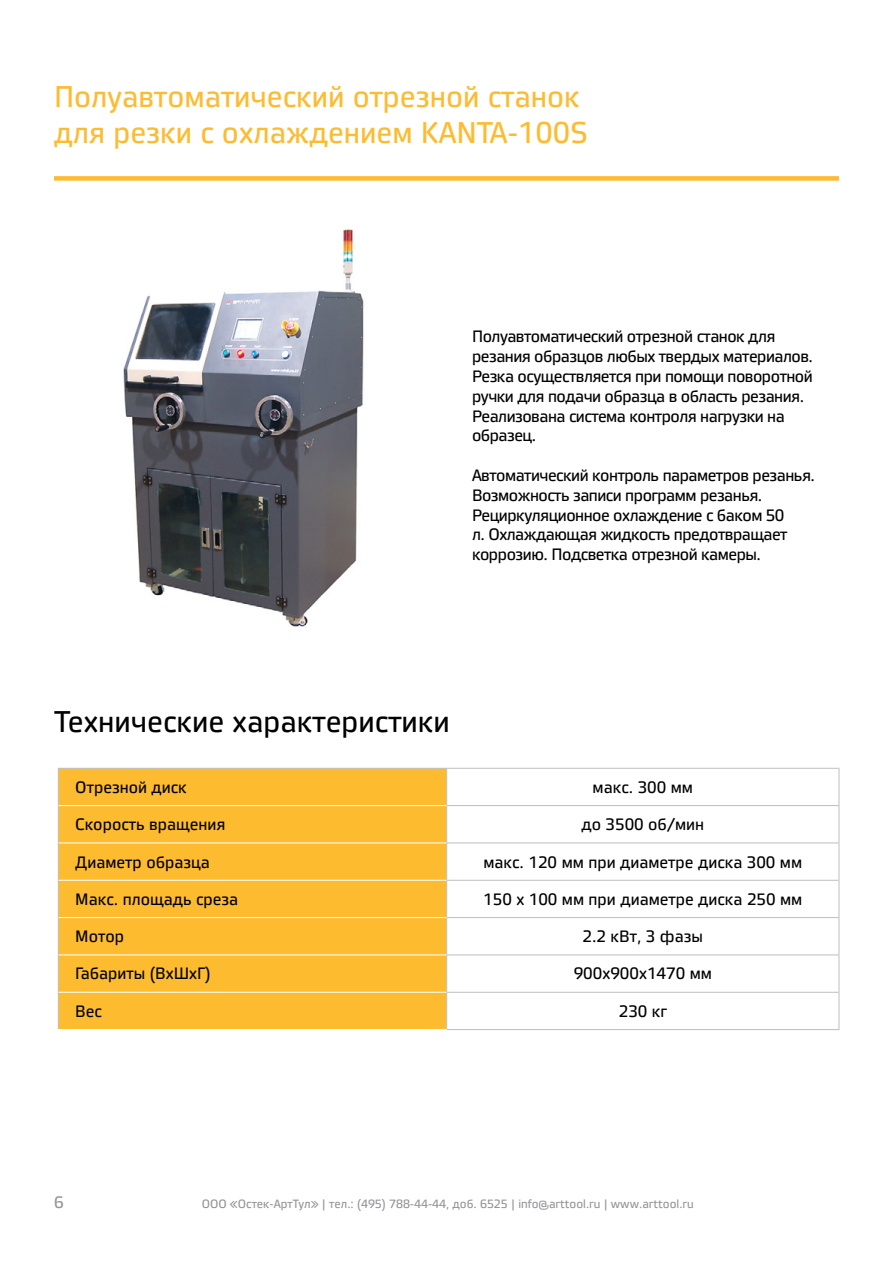
<style>
.page{position:relative;width:893px;height:1263px;background:#fff}
.page>*{position:absolute;margin:0;border:0;box-sizing:border-box;transform-origin:0 0}
.t1{font:30px/36px "Vida 32 Pro";color:#fdbb30}
.t2{font:30px "Vida 32 Pro";color:#000}
.t3{font:16.5px/19.8px "Vida 32 Pro";letter-spacing:-.03em;color:#000}
.t4{font:16.5px "Vida 32 Pro";color:#000}
.t5{font:16.5px "Vida 32 Pro";color:#939598}
.t6{font:12px "Vida 32 Pro";color:#939598}
</style>
<div class="page">
<div style="left:54px;top:176px;width:785px;height:5px;background:#fdbb30"></div>
<div style="left:59px;top:769px;width:387px;height:260px;background:#fdbb30"></div>
<svg style="left:447px;top:769px;width:392px;height:260px"></svg>
<hr style="left:446px;top:769px;width:1px;height:37px;background:#bcbec0">
<hr style="left:446px;top:806px;width:1px;height:37px;background:#bcbec0">
<hr style="left:446px;top:843px;width:1px;height:37px;background:#bcbec0">
<hr style="left:446px;top:880px;width:1px;height:37px;background:#bcbec0">
<hr style="left:446px;top:917px;width:1px;height:38px;background:#bcbec0">
<hr style="left:446px;top:955px;width:1px;height:37px;background:#bcbec0">
<hr style="left:446px;top:992px;width:1px;height:37px;background:#bcbec0">
<hr style="left:58px;top:768px;width:389px;height:1px;background:#bcbec0">
<hr style="left:58px;top:769px;width:1px;height:37px;background:#bcbec0">
<hr style="left:447px;top:768px;width:392px;height:1px;background:#bcbec0">
<hr style="left:839px;top:769px;width:1px;height:36px;background:#bcbec0">
<hr style="left:58px;top:806px;width:1px;height:37px;background:#bcbec0">
<hr style="left:447px;top:805px;width:392px;height:1px;background:#bcbec0">
<hr style="left:839px;top:806px;width:1px;height:36px;background:#bcbec0">
<hr style="left:58px;top:843px;width:1px;height:37px;background:#bcbec0">
<hr style="left:447px;top:842px;width:392px;height:1px;background:#bcbec0">
<hr style="left:839px;top:843px;width:1px;height:37px;background:#bcbec0">
<hr style="left:58px;top:880px;width:1px;height:37px;background:#bcbec0">
<hr style="left:447px;top:880px;width:392px;height:1px;background:#bcbec0">
<hr style="left:839px;top:881px;width:1px;height:36px;background:#bcbec0">
<hr style="left:58px;top:917px;width:1px;height:38px;background:#bcbec0">
<hr style="left:447px;top:917px;width:392px;height:1px;background:#bcbec0">
<hr style="left:839px;top:918px;width:1px;height:36px;background:#bcbec0">
<hr style="left:58px;top:955px;width:1px;height:37px;background:#bcbec0">
<hr style="left:447px;top:954px;width:392px;height:1px;background:#bcbec0">
<hr style="left:839px;top:955px;width:1px;height:37px;background:#bcbec0">
<hr style="left:58px;top:992px;width:1px;height:37px;background:#bcbec0">
<hr style="left:447px;top:992px;width:392px;height:1px;background:#bcbec0">
<hr style="left:839px;top:993px;width:1px;height:36px;background:#bcbec0">
<hr style="left:447px;top:1029px;width:392px;height:1px;background:#bcbec0">
<hr style="left:59px;top:805px;width:387px;height:1px;background:#fff">
<hr style="left:59px;top:842px;width:387px;height:1px;background:#fff">
<hr style="left:59px;top:880px;width:387px;height:1px;background:#fff">
<hr style="left:59px;top:917px;width:387px;height:1px;background:#fff">
<hr style="left:59px;top:954px;width:387px;height:1px;background:#fff">
<hr style="left:59px;top:992px;width:387px;height:1px;background:#fff">
<img style="left:123px;top:229px;width:241px;height:398px">
<h1 class="t1" style="left:54px;top:78px;width:536px">Полуавтоматический отрезной станок для резки с охлаждением KANTA-100S</h1>
<p class="t3" style="left:472px;top:326px;width:343px">Полуавтоматический отрезной станок для резания образцов любых твердых материалов.<br>Резка осуществляется при помощи поворотной ручки для подачи образца в область резания.<br>Реализована система контроля нагрузки на образец.</p>
<p class="t3" style="left:472px;top:465px;width:344px">Автоматический контроль параметров резанья.<br>Возможность записи программ резанья.<br>Рециркуляционное охлаждение с баком 50<br>л. Охлаждающая жидкость предотвращает коррозию. Подсветка отрезной камеры.</p>
<h1 class="t2" style="left:54px;top:700px;width:397px">Технические характеристики</h1>
<p class="t4" style="left:75px;top:775px;width:113px">Отрезной диск</p>
<p class="t4" style="left:593px;top:775px;width:102px">макс. 300 мм</p>
<p class="t4" style="left:75px;top:812px;width:152px">Скорость вращения</p>
<p class="t4" style="left:581px;top:812px;width:124px">до 3500 об/мин</p>
<p class="t4" style="left:75px;top:850px;width:136px">Диаметр образца</p>
<p class="t4" style="left:483px;top:850px;width:320px">макс. 120 мм при диаметре диска 300 мм</p>
<p class="t4" style="left:75px;top:887px;width:165px">Макс. площадь среза</p>
<p class="t4" style="left:483px;top:887px;width:321px">150 х 100 мм при диаметре диска 250 мм</p>
<p class="t3" style="left:75px;top:926px;width:50px">Мотор</p>
<p class="t3" style="left:583px;top:926px;width:122px">2.2 кВт, 3 фазы</p>
<p class="t4" style="left:75px;top:962px;width:137px">Габариты (ВхШхГ)</p>
<p class="t4" style="left:574px;top:962px;width:140px">900x900x1470 мм</p>
<p class="t3" style="left:75px;top:1000px;width:28px">Вес</p>
<p class="t3" style="left:619px;top:1000px;width:50px">230 кг</p>
<p class="t5" style="left:54px;top:1190px;width:11px">6</p>
<p class="t6" style="left:202px;top:1195px;width:494px">ООО «Остек-АртТул» | тел.: (495) 788-44-44, доб. 6525 | info@arttool.ru | www.arttool.ru</p>
</div>
